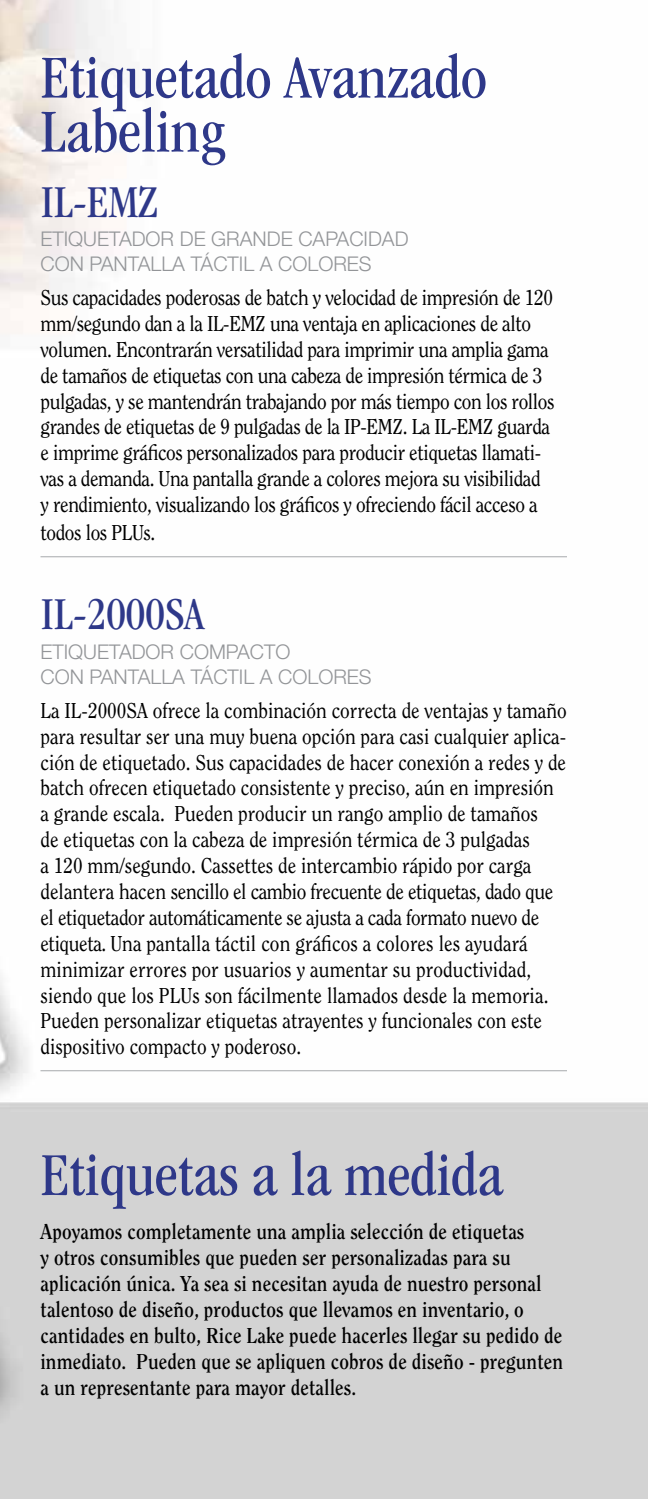
<style>
.page{position:relative;width:648px;height:1499px;background:#fff}
.page>*{position:absolute;margin:0;border:0;box-sizing:border-box;transform-origin:0 0}
.t1{font:condensed 63px/54px "ITC Garamond Std";color:#2e3889}
.t2{font:condensed 47.25px "ITC Garamond Std";color:#2e3889}
.t3{font:21.38px/25.9px "Clearface Std";color:#000;scale:.9 1}
.t4{font:21.38px/25.9px "Clearface Std";letter-spacing:-.02em;color:#000;scale:.9 1}
.t5{font:700 21.38px/25.9px "Clearface Std";letter-spacing:.005em;color:#000;scale:.9 1}
.t6{font:300 20.25px/24.8px "Helvetica Neue LT Std";color:#939598}
</style>
<div class="page">
<hr style="left:40px;top:556px;width:527px;height:1px;background:#a7a9ac">
<hr style="left:40px;top:1070px;width:527px;height:1px;background:#a7a9ac">
<h1 class="t1" style="left:40px;top:51px;width:448px">Etiquetado Avanzado<br>Labeling</h1>
<h2 class="t2" style="left:40px;top:175px;width:118px">IL-EMZ</h2>
<p class="t6" style="left:40px;top:226px;width:370px">ETIQUETADOR DE GRANDE CAPACIDAD<br>CON PANTALLA TÁCTIL A COLORES</p>
<p class="t4" style="left:40px;top:285px;width:573px">Sus capacidades poderosas de batch y velocidad de impresión de 120 mm/segundo dan a la IL-EMZ una ventaja en aplicaciones de alto volumen. Encontrarán versatilidad para imprimir una amplia gama de tamaños de etiquetas con una cabeza de impresión térmica de 3 pulgadas, y se mantendrán trabajando por más tiempo con los rollos grandes de etiquetas de 9 pulgadas de la IP-EMZ. La IL-EMZ guarda e imprime gráficos personalizados para producir etiquetas llamati&shy;vas a demanda. Una pantalla grande a colores mejora su visibilidad<br>y rendimiento, visualizando los gráficos y ofreciendo fácil acceso a</p>
<p class="t4" style="left:40px;top:520px;width:129px">todos los PLUs.</p>
<h2 class="t2" style="left:40px;top:588px;width:165px">IL-2000SA</h2>
<p class="t6" style="left:40px;top:639px;width:333px">ETIQUETADOR COMPACTO<br>CON PANTALLA TÁCTIL A COLORES</p>
<p class="t3" style="left:40px;top:697px;width:586px">La IL-2000SA ofrece la combinación correcta de ventajas y tamaño para resultar ser una muy buena opción para casi cualquier aplica&shy;ción de etiquetado. Sus capacidades de hacer conexión a redes y de batch ofrecen etiquetado consistente y preciso, aún en impresión a grande escala. Pueden producir un rango amplio de tamaños<br>de etiquetas con la cabeza de impresión térmica de 3 pulgadas<br>a 120 mm/segundo. Cassettes de intercambio rápido por carga delantera hacen sencillo el cambio frecuente de etiquetas, dado que el etiquetador automáticamente se ajusta a cada formato nuevo de etiqueta. Una pantalla táctil con gráficos a colores les ayudará minimizar errores por usuarios y aumentar su productividad, siendo que los PLUs son fácilmente llamados desde la memoria.<br>Pueden personalizar etiquetas atrayentes y funcionales con este dispositivo compacto y poderoso.</p>
<h1 class="t1" style="left:40px;top:1148px;width:464px">Etiquetas a la medida</h1>
<p class="t5" style="left:40px;top:1218px;width:582px">Apoyamos completamente una amplia selección de etiquetas<br>y otros consumibles que pueden ser personalizadas para su aplicación única. Ya sea si necesitan ayuda de nuestro personal talentoso de diseño, productos que llevamos en inventario, o cantidades en bulto, Rice Lake puede hacerles llegar su pedido de inmediato. Pueden que se apliquen cobros de diseño - pregunten a un representante para mayor detalles.</p>
</div>
